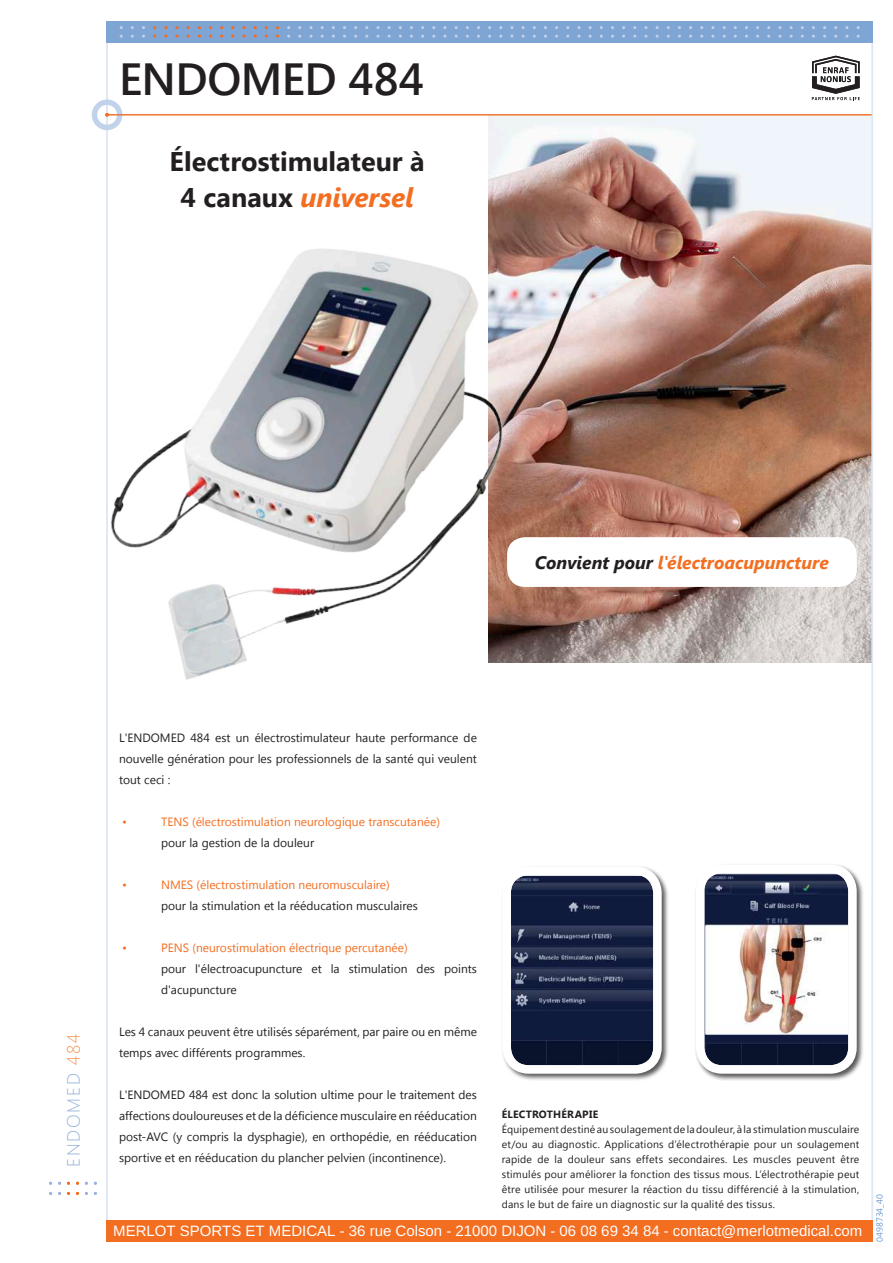
<style>
.page{position:relative;width:893px;height:1263px;background:#fff}
.page>*{position:absolute;margin:0;border:0;box-sizing:border-box;transform-origin:0 0}
.t1{font:600 45px "Segoe UI";letter-spacing:-.015em;color:#231f20}
.t2{font:700 27px/36px "Segoe UI";color:#231f20;text-align:center}
.t3{font:20.25px "Segoe UI";letter-spacing:-.02em;color:#fff}
.t4{font:italic 700 18px "Segoe UI";color:#f36e21}
.t5{font:300 17.85px "Segoe UI";letter-spacing:.1em;color:#9ab4dd}
.t6{font:15px "Helvetica";letter-spacing:.005em;color:#fff}
.t7{font:12px/21px "Segoe UI";color:#231f20;text-align:justify}
.t8{font:12px "Segoe UI";color:#f36e21}
.t9{font:10.5px/15px "Segoe UI";letter-spacing:.015em;color:#231f20;text-align:justify}
.t10{font:700 10.5px "Segoe UI";letter-spacing:.015em;color:#231f20}
.t11{font:9px "Segoe UI";color:#729cd1}
.s1{font-style:italic;color:#f36e21}
.s2{color:#231f20}
.s3{color:#f7975a}
</style>
<div class="page">
<img style="left:489px;top:116px;width:383px;height:547px">
<div style="left:694px;top:863px;width:170px;height:218px;background:#231f20;opacity:.75"></div>
<img style="left:706px;top:874px;width:141px;height:190px">
<div style="left:696px;top:864px;width:161px;height:210px;border:9px solid #fff;border-radius:22px"></div>
<div style="left:501px;top:865px;width:168px;height:216px;background:#231f20;opacity:.75"></div>
<img style="left:512px;top:876px;width:140px;height:188px">
<div style="left:502px;top:866px;width:160px;height:208px;border:9px solid #fff;border-radius:22px"></div>
<img style="left:111px;top:196px;width:442px;height:484px">
<div style="left:507px;top:537px;width:350px;height:50px;background:#fff;border-radius:18px"></div>
<hr style="left:872px;top:43px;width:1px;height:1177px;background:#dfe7f4">
<hr style="left:106px;top:43px;width:2px;height:1177px;background:#dfe7f4">
<div style="left:106px;top:1220px;width:767px;height:22px;background:#f36e21"></div>
<div style="left:106px;top:21px;width:767px;height:22px;background:#729cd1;opacity:.7"></div>
<hr style="left:108px;top:114px;width:764px;height:1px;background:#f36e21">
<div style="left:92px;top:99px;width:30px;height:31px;border:5px solid #729cd1;border-radius:50%"></div>
<svg style="left:105px;top:113px;width:4px;height:4px"></svg>
<svg style="left:812px;top:56px;width:48px;height:44px"></svg>
<h1 class="t1" style="left:119px;top:48px;width:307px">ENDOMED 484</h1>
<h2 class="t2" style="left:170px;top:142px;width:257px">Électrostimulateur à<br>4 canaux <span class="s1">universel</span></h2>
<h3 class="t4" style="left:535px;top:549px;width:295px"><span class="s2">Convient pour</span> l'électroacupuncture</h3>
<h3 class="t5" style="left:61px;top:1167px;width:135px;rotate:-90deg">ENDOMED <span class="s3">484</span></h3>
<p class="t7" style="left:119px;top:727px;width:359px">L'ENDOMED 484 est un électrostimulateur haute performance de nouvelle génération pour les professionnels de la santé qui veulent tout ceci :</p>
<p class="t8" style="left:122px;top:814px;width:6px">•</p>
<p class="t8" style="left:161px;top:814px;width:280px">TENS (électrostimulation neurologique transcutanée)</p>
<p class="t7" style="left:161px;top:832px;width:155px">pour la gestion de la douleur</p>
<p class="t8" style="left:122px;top:877px;width:6px">•</p>
<p class="t8" style="left:161px;top:877px;width:230px">NMES (électrostimulation neuromusculaire)</p>
<p class="t7" style="left:161px;top:895px;width:258px">pour la stimulation et la rééducation musculaires</p>
<p class="t8" style="left:122px;top:940px;width:6px">•</p>
<p class="t8" style="left:161px;top:940px;width:248px">PENS (neurostimulation électrique percutanée)</p>
<p class="t7" style="left:161px;top:958px;width:317px">pour l'électroacupuncture et la stimulation des points d'acupuncture</p>
<p class="t7" style="left:119px;top:1021px;width:359px">Les 4 canaux peuvent être utilisés séparément, par paire ou en même temps avec différents programmes.</p>
<p class="t7" style="left:119px;top:1084px;width:359px">L'ENDOMED 484 est donc la solution ultime pour le traitement des affections douloureuses et de la déficience musculaire en rééducation post-AVC (y compris la dysphagie), en orthopédie, en rééducation sportive et en rééducation du plancher pelvien (incontinence).</p>
<p class="t10" style="left:502px;top:1107px;width:98px">ÉLECTROTHÉRAPIE</p>
<p class="t9" style="left:502px;top:1121px;width:359px">Équipement destiné au soulagement de la douleur, à la stimulation musculaire et/ou au diagnostic. Applications d’électrothérapie pour un soulagement rapide de la douleur sans effets secondaires. Les muscles peuvent être stimulés pour améliorer la fonction des tissus mous. L’électrothérapie peut être utilisée pour mesurer la réaction du tissu différencié à la stimulation, dans le but de faire un diagnostic sur la qualité des tissus.</p>
<h3 class="t3" style="left:151px;top:1217px;width:141px">ENRAF-NONIUS</h3>
<p class="t6" style="left:113px;top:1223px;width:750px">MERLOT SPORTS ET MEDICAL - 36 rue Colson - 21000 DIJON - 06 08 69 34 84 - contact@merlotmedical.com</p>
<p class="t11" style="left:873px;top:1242px;width:49px;rotate:-90deg">0498734_40</p>
</div>
